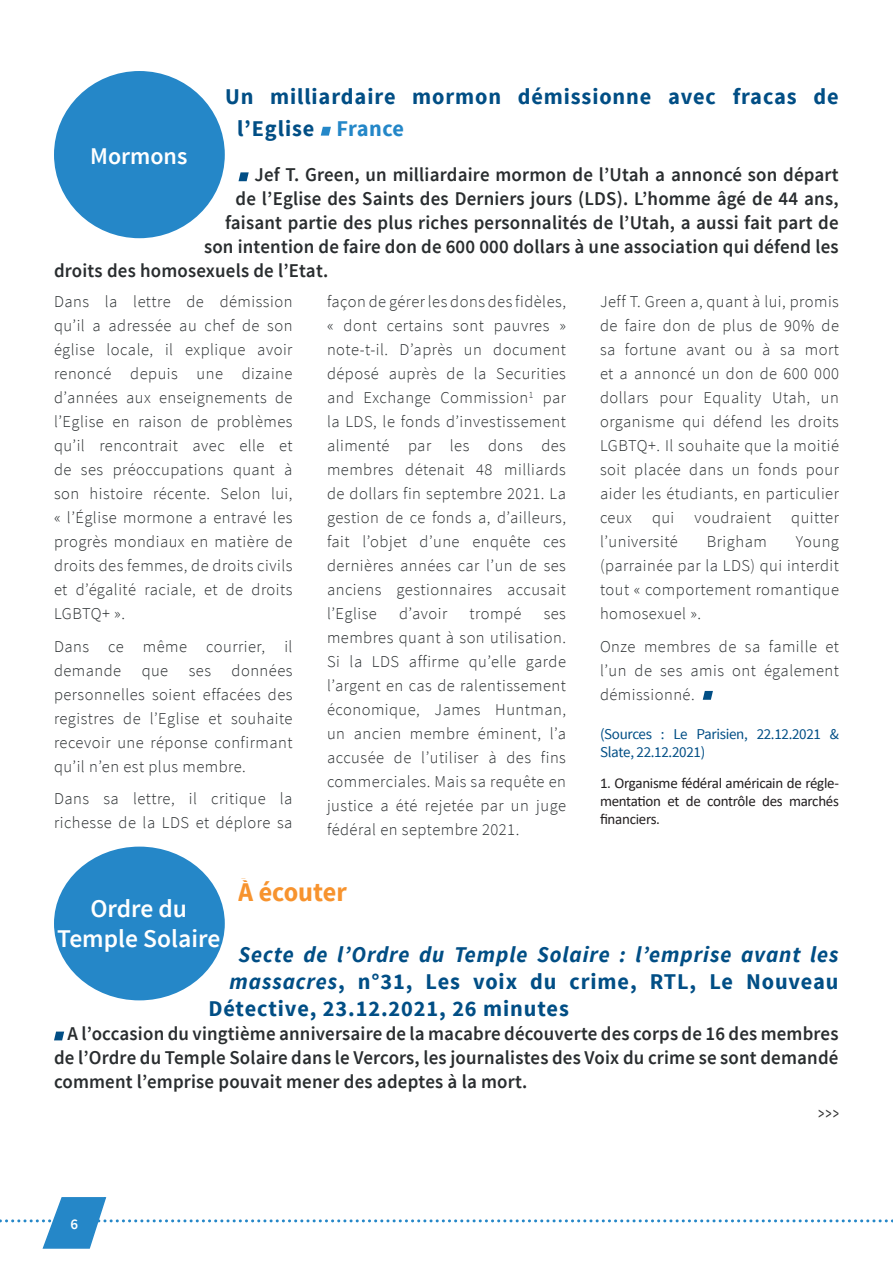
<style>
.page{position:relative;width:893px;height:1263px;background:#fff}
.page>*{position:absolute;margin:0;border:0;box-sizing:border-box;transform-origin:0 0}
.t1{font:700 27px "Source Sans Pro";color:#f7932e}
.t2{font:600 25.5px/30.6px "Source Sans Pro";color:#fff;text-align:center}
.t3{font:600 24px "Source Sans Pro";color:#fff}
.t4{font:700 22.5px/31.5px "Source Sans Pro";letter-spacing:.04em;color:#014e85}
.t5{font:italic 700 22.5px "Source Sans Pro";letter-spacing:.04em;color:#014e85}
.t6{font:600 19.5px/24px "Source Sans Pro";letter-spacing:.01em;color:#292d2f;text-align:justify}
.t7{font:19.5px "Source Sans Pro";color:#333;scale:.6 1}
.t8{font:300 16.5px/24px "Source Sans Pro";letter-spacing:.03em;color:#292d2f;text-align:justify}
.t9{font:15px/18px "Calibri";letter-spacing:-.02em;color:#231f20;text-align:justify}
.t10{font:15px/18px "Source Sans Pro";letter-spacing:-.02em;color:#014e85}
.t11{font:600 15px "Source Sans Pro";color:#fff}
.s1{color:#2487c8}
.s2{font-style:italic}
</style>
<div class="page">
<svg style="left:0;top:1197px;width:893px;height:52px"></svg>
<svg style="left:321px;top:127px;width:10px;height:9px"></svg>
<svg style="left:239px;top:172px;width:10px;height:9px"></svg>
<div style="left:54px;top:71px;width:171px;height:167px;background:#2587c8;border-radius:50%"></div>
<svg style="left:703px;top:691px;width:10px;height:9px"></svg>
<svg style="left:54px;top:1031px;width:10px;height:9px"></svg>
<div style="left:54px;top:846px;width:171px;height:154px;background:#2587c8;border-radius:50%"></div>
<p class="t4" style="left:237px;top:82px;width:603px;text-indent:-12px">Un milliardaire mormon démissionne avec fracas de l’Eglise <span class="s1">France</span></p>
<p class="t6" style="left:255px;top:163px;width:586px">Jef T. Green, un milliardaire mormon de l’Utah a annoncé son départ</p>
<p class="t6" style="left:236px;top:187px;width:605px">de l’Eglise des Saints des Derniers jours (LDS). L’homme âgé de 44 ans,</p>
<p class="t6" style="left:225px;top:211px;width:615px">faisant partie des plus riches personnalités de l’Utah, a aussi fait part de</p>
<p class="t6" style="left:204px;top:235px;width:636px">son intention de faire don de 600 000 dollars à une association qui défend les</p>
<p class="t6" style="left:54px;top:259px;width:276px">droits des homosexuels de l’Etat.</p>
<p class="t3" style="left:90px;top:140px;width:99px">Mormons</p>
<p class="t8" style="left:54px;top:290px;width:240px">Dans la lettre de démission qu’il a adressée au chef de son église locale, il explique avoir renoncé depuis une dizaine d’années aux enseignements de l’Eglise en raison de problèmes qu’il rencontrait avec elle et de ses préoccupations quant à son histoire récente. Selon lui, « l’Église mormone a entravé les progrès mondiaux en matière de droits des femmes, de droits civils et d’égalité raciale, et de droits LGBTQ+ ».</p>
<p class="t8" style="left:54px;top:634px;width:240px">Dans ce même courrier, il demande que ses données personnelles soient effacées des registres de l’Eglise et souhaite recevoir une réponse confirmant qu’il n’en est plus membre.</p>
<p class="t8" style="left:54px;top:787px;width:240px">Dans sa lettre, il critique la richesse de la LDS et déplore sa</p>
<p class="t8" style="left:327px;top:290px;width:240px">façon de gérer les dons des fidèles, « dont certains sont pauvres » note-t-il. D’après un document déposé auprès de la Securities and Exchange Commission<sup>1</sup> par la LDS, le fonds d’investissement alimenté par les dons des membres détenait 48 milliards de dollars fin septembre 2021. La gestion de ce fonds a, d’ailleurs, fait l’objet d’une enquête ces dernières années car l’un de ses anciens gestionnaires accusait l’Eglise</p>
<p class="t8" style="left:399px;top:602px;width:50px">d’avoir</p>
<p class="t8" style="left:470px;top:602px;width:53px">trompé</p>
<p class="t8" style="left:327px;top:602px;width:240px;text-indent:217px">ses membres quant à son utilisation.<br>Si la LDS affirme qu’elle garde l’argent en cas de ralentissement économique, James Huntman, un ancien membre éminent, l’a accusée de l’utiliser à des fins commerciales. Mais sa requête en justice a été rejetée par un juge fédéral en septembre 2021.</p>
<p class="t8" style="left:600px;top:290px;width:240px">Jeff T. Green a, quant à lui, promis de faire don de plus de 90% de sa fortune avant ou à sa mort et a annoncé un don de 600 000 dollars pour Equality Utah, un organisme qui défend les droits LGBTQ+. Il souhaite que la moitié soit placée dans un fonds pour aider les étudiants, en particulier ceux qui voudraient quitter l’université</p>
<p class="t8" style="left:707px;top:530px;width:61px">Brigham</p>
<p class="t8" style="left:600px;top:530px;width:240px;text-indent:196px">Young (parrainée par la LDS) qui interdit tout « comportement romantique homosexuel ».</p>
<p class="t8" style="left:600px;top:634px;width:240px">Onze membres de sa famille et l’un de ses amis ont également démissionné.</p>
<p class="t10" style="left:600px;top:725px;width:240px">(Sources : Le Parisien, 22.12.2021 &amp;<br>Slate, 22.12.2021)</p>
<p class="t9" style="left:600px;top:773px;width:240px">1. Organisme fédéral américain de régle&shy;mentation et de contrôle des marchés financiers.</p>
<p class="t1" style="left:238px;top:874px;width:110px">À écouter</p>
<p class="t2" style="left:57px;top:893px;width:164px">Ordre du<br>Temple Solaire</p>
<p class="t5" style="left:238px;top:940px;width:602px">Secte de l’Ordre du Temple Solaire : l’emprise avant les</p>
<p class="t4" style="left:230px;top:967px;width:611px"><span class="s2">massacres</span>, n°31, Les voix du crime, RTL, Le Nouveau</p>
<p class="t4" style="left:208px;top:994px;width:362px">Détective, 23.12.2021, 26 minutes</p>
<p class="t6" style="left:54px;top:1022px;width:786px;text-indent:14px">A l’occasion du vingtième anniversaire de la macabre découverte des corps de 16 des membres de l’Ordre du Temple Solaire dans le Vercors, les journalistes des Voix du crime se sont demandé comment l’emprise pouvait mener des adeptes à la mort.</p>
<p class="t11" style="left:70px;top:1214px;width:9px">6</p>
<p class="t7" style="left:818px;top:1101px;width:36px">&gt;&gt;&gt;</p>
</div>
